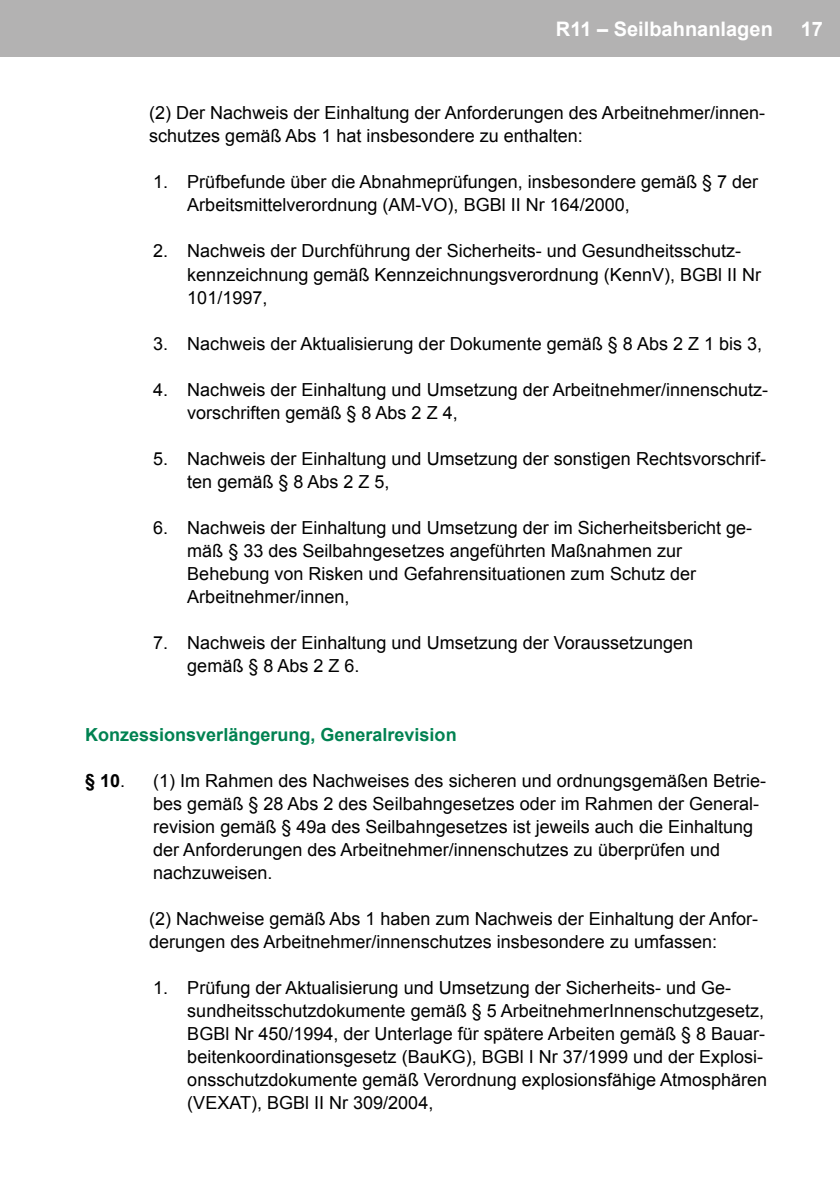
<style>
.page{position:relative;width:840px;height:1191px;background:#fff}
.page>*{position:absolute;margin:0;border:0;box-sizing:border-box;transform-origin:0 0}
.t1{font:700 20px "Arial";color:#fff}
.t2{font:18px/23px "Arial";color:#000}
.t3{font:700 18px "Arial";color:#008251}
.t4{font:700 18px "Arial";color:#000}
.s1{font-weight:400}
</style>
<div class="page">
<div style="left:0;top:0;width:839px;height:57px;background:#b3b2b2"></div>
<p class="t1" style="left:555px;top:15px;width:218px">R11 – Seilbahnanlagen</p>
<p class="t1" style="left:800px;top:15px;width:24px">17</p>
<p class="t2" style="left:149px;top:102px;width:617px">(2) Der Nachweis der Einhaltung der Anforderungen des Arbeitnehmer/innen&shy;schutzes gemäß Abs 1 hat insbesondere zu enthalten:</p>
<p class="t2" style="left:187px;top:171px;width:572px;text-indent:-34px">1. Prüfbefunde über die Abnahmeprüfungen, insbesondere gemäß § 7 der<br>Arbeitsmittelverordnung (AM-VO), BGBl II Nr 164/2000,</p>
<p class="t2" style="left:187px;top:240px;width:575px;text-indent:-34px">2. Nachweis der Durchführung der Sicherheits- und Gesundheitsschutz&shy;kennzeichnung gemäß Kennzeichnungsverordnung (KennV), BGBl II Nr<br>101/1997,</p>
<p class="t2" style="left:153px;top:332px;width:610px">3. Nachweis der Aktualisierung der Dokumente gemäß § 8 Abs 2 Z 1 bis 3,</p>
<p class="t2" style="left:187px;top:378px;width:582px;text-indent:-34px">4. Nachweis der Einhaltung und Umsetzung der Arbeitnehmer/innenschutz&shy;vorschriften gemäß § 8 Abs 2 Z 4,</p>
<p class="t2" style="left:187px;top:447px;width:580px;text-indent:-34px">5. Nachweis der Einhaltung und Umsetzung der sonstigen Rechtsvorschrif&shy;ten gemäß § 8 Abs 2 Z 5,</p>
<p class="t2" style="left:187px;top:516px;width:566px;text-indent:-34px">6. Nachweis der Einhaltung und Umsetzung der im Sicherheitsbericht ge&shy;mäß § 33 des Seilbahngesetzes angeführten Maßnahmen zur Behebung von Risken und Gefahrensituationen zum Schutz der Arbeitnehmer/innen,</p>
<p class="t2" style="left:187px;top:631px;width:507px;text-indent:-34px">7. Nachweis der Einhaltung und Umsetzung der Voraussetzungen gemäß § 8 Abs 2 Z 6.</p>
<p class="t3" style="left:85px;top:722px;width:373px">Konzessionsverlängerung, Generalrevision</p>
<p class="t4" style="left:85px;top:768px;width:42px">§ 10<span class="s1">.</span></p>
<p class="t2" style="left:153px;top:769px;width:614px">(1) Im Rahmen des Nachweises des sicheren und ordnungsgemäßen Betrie&shy;bes gemäß § 28 Abs 2 des Seilbahngesetzes oder im Rahmen der General&shy;revision gemäß § 49a des Seilbahngesetzes ist jeweils auch die Einhaltung der Anforderungen des Arbeitnehmer/innenschutzes zu überprüfen und nachzuweisen.</p>
<p class="t2" style="left:149px;top:907px;width:610px">(2) Nachweise gemäß Abs 1 haben zum Nachweis der Einhaltung der Anfor&shy;derungen des Arbeitnehmer/innenschutzes insbesondere zu umfassen:</p>
<p class="t2" style="left:187px;top:976px;width:581px;text-indent:-34px">1. Prüfung der Aktualisierung und Umsetzung der Sicherheits- und Ge&shy;sundheitsschutzdokumente gemäß § 5 ArbeitnehmerInnenschutzgesetz, BGBl Nr 450/1994, der Unterlage für spätere Arbeiten gemäß § 8 Bauar&shy;beitenkoordinationsgesetz (BauKG), BGBl I Nr 37/1999 und der Explosi&shy;onsschutzdokumente gemäß Verordnung explosionsfähige Atmosphären (VEXAT), BGBl II Nr 309/2004,</p>
</div>
